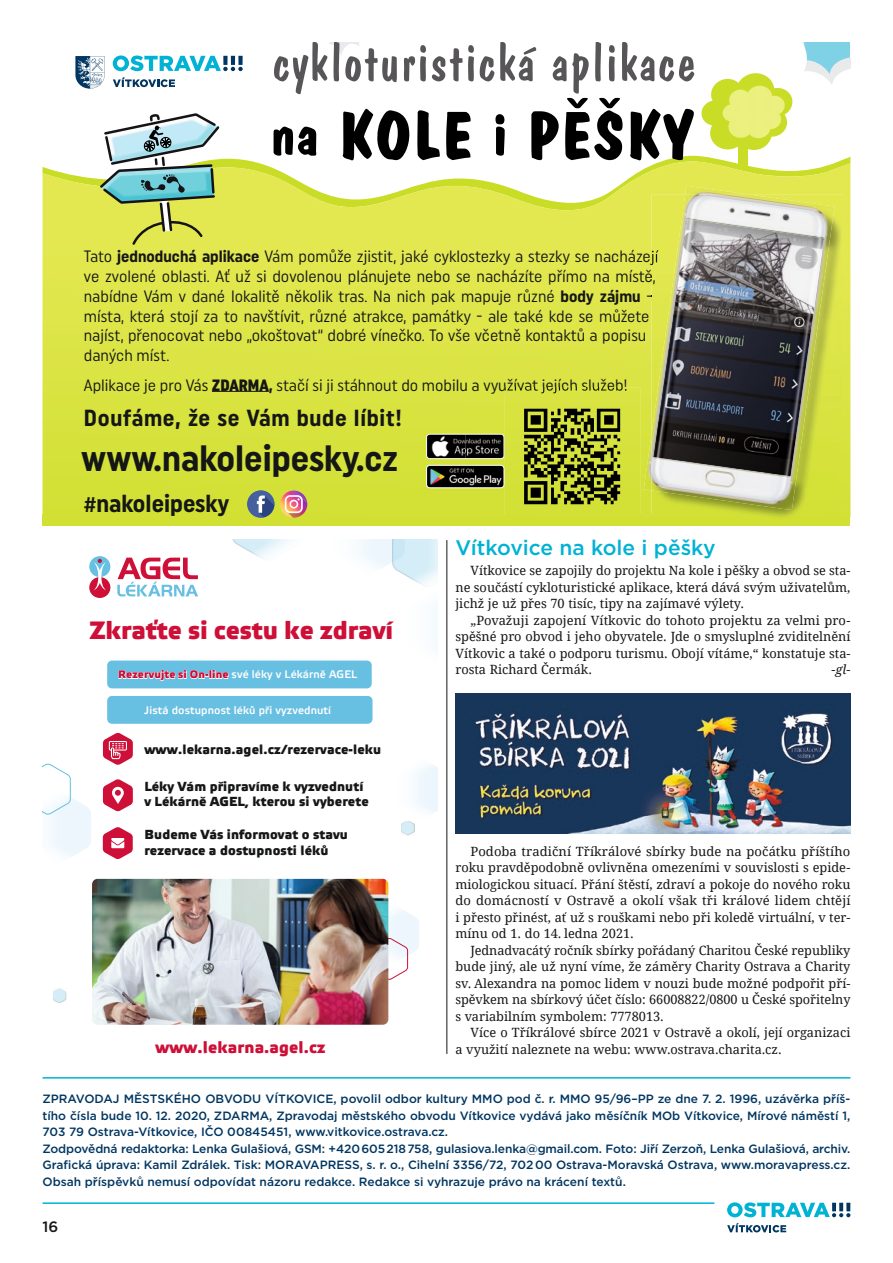
<style>
.page{position:relative;width:893px;height:1263px;background:#fff}
.page>*{position:absolute;margin:0;border:0;box-sizing:border-box;transform-origin:0 0}
.t1{font:53.85px "Dawn Castle";color:#575558}
.t2{font:700 36.6px "Uniform Condensed";color:#151616}
.t3{font:700 25.05px "Elektra Medium Pro";color:#ce0f38}
.t4{font:700 24.6px "Uniform Condensed";color:#151616}
.t5{font:700 23.25px "Uniform Condensed";letter-spacing:.03em;color:#151616}
.t6{font:500 21px "Gotham";color:#00b2d4}
.t7{font:16.5px/19.6px "Uniform Condensed";color:#151616}
.t8{font:700 16.35px "Elektra Medium Pro";letter-spacing:.01em;color:#ce0f38}
.t9{font:500 15px "Gotham";color:#151616}
.t10{font:700 13.2px/15.8px "Elektra Medium Pro";letter-spacing:.01em;color:#151616}
.t11{font:12.75px/16.5px "Droid Serif";color:#151616;text-align:justify}
.t12{font:italic 12.75px "Droid Serif";color:#151616}
.t13{font:500 12px/16.5px "Gotham";color:#003661}
.t14{font:10.95px "Elektra Medium Pro";letter-spacing:.01em;color:#fff}
.t15{font:700 10.8px "Elektra Medium Pro";letter-spacing:.01em;color:#ce0f38}
.s1{font-weight:700}
.s2{font-weight:900}
.s3{font-weight:400;font-size:10.95px;color:#fff}
</style>
<div class="page">
<svg style="left:727px;top:1202px;width:123px;height:15px"></svg>
<svg style="left:727px;top:1223px;width:59px;height:9px"></svg>
<hr style="left:43px;top:1202px;width:671px;height:2px;background:#00b2d4">
<hr style="left:43px;top:1077px;width:807px;height:1px;background:#00b2d4">
<svg style="left:57px;top:991px;width:9px;height:12px"></svg>
<svg style="left:53px;top:988px;width:12px;height:14px"></svg>
<svg style="left:401px;top:764px;width:36px;height:71px"></svg>
<svg style="left:232px;top:539px;width:57px;height:20px"></svg>
<svg style="left:388px;top:904px;width:31px;height:76px"></svg>
<svg style="left:43px;top:763px;width:48px;height:94px"></svg>
<img style="left:92px;top:879px;width:296px;height:146px">
<svg style="left:103px;top:779px;width:30px;height:33px"></svg>
<svg style="left:103px;top:827px;width:30px;height:32px"></svg>
<svg style="left:103px;top:732px;width:30px;height:33px"></svg>
<svg style="left:117px;top:558px;width:81px;height:38px"></svg>
<div style="left:89px;top:556px;width:21px;height:21px;background:#67bfe2;border-radius:50%"></div>
<div style="left:89px;top:577px;width:21px;height:21px;background:#ce0f38;border-radius:50%"></div>
<svg style="left:93px;top:559px;width:13px;height:32px"></svg>
<div style="left:107px;top:660px;width:265px;height:28px;background:#67bfe2;border-radius:5px"></div>
<div style="left:107px;top:696px;width:265px;height:28px;background:#67bfe2;border-radius:5px"></div>
<svg style="left:118px;top:670px;width:111px;height:11px"></svg>
<svg style="left:333px;top:539px;width:105px;height:128px"></svg>
<hr style="left:446px;top:540px;width:1px;height:514px;background:#151616">
<img style="left:455px;top:693px;width:395px;height:140px">
<div style="left:43px;top:514px;width:807px;height:12px;background:#d1e033"></div>
<svg style="left:43px;top:246px;width:807px;height:269px;background:#dae443"></svg>
<hr style="left:212px;top:391px;width:57px;height:1px;background:#151616">
<img style="left:504px;top:388px;width:137px;height:127px">
<img style="left:504px;top:388px;width:123px;height:5px">
<img style="left:426px;top:434px;width:78px;height:25px">
<div style="left:426px;top:434px;width:78px;height:25px;border:1px solid #fff;border-radius:3px"></div>
<img style="left:427px;top:465px;width:77px;height:23px">
<div style="left:426px;top:465px;width:78px;height:23px;border:1px solid #fff;border-radius:3px"></div>
<svg style="left:280px;top:491px;width:27px;height:27px"></svg>
<div style="left:247px;top:490px;width:27px;height:28px;background:#455f9f;border-radius:50%"></div>
<svg style="left:257px;top:495px;width:17px;height:22px"></svg>
<img style="left:651px;top:246px;width:192px;height:271px">
<img style="left:644px;top:246px;width:7px;height:244px">
<img style="left:651px;top:246px;width:183px;height:264px">
<img style="left:653px;top:270px;width:166px;height:206px">
<img style="left:679px;top:246px;width:145px;height:25px">
<svg style="left:43px;top:55px;width:807px;height:191px"></svg>
<h1 class="t1" style="left:272px;top:30px;width:426px">cykloturistická aplikace</h1>
<p class="t7" style="left:84px;top:246px;width:576px">Tato <span class="s1">jednoduchá aplikace</span> Vám pomůže zjistit, jaké cyklostezky a stezky se nacházejí ve zvolené oblasti. Ať už si dovolenou plánujete nebo se nacházíte přímo na místě, nabídne Vám v dané lokalitě několik tras. Na nich pak mapuje různé <span class="s1">body zájmu</span> - místa, která stojí za to navštívit, různé atrakce, památky - ale také kde se můžete najíst, přenocovat nebo „okoštovat“ dobré vínečko. To vše včetně kontaktů a popisu daných míst.</p>
<p class="t7" style="left:84px;top:375px;width:545px">Aplikace je pro Vás <span class="s2">ZDARMA</span><span class="s1">,</span> stačí si ji stáhnout do mobilu a využívat jejích služeb!</p>
<h3 class="t5" style="left:84px;top:404px;width:319px">Doufáme, že se Vám bude líbit!</h3>
<h2 class="t2" style="left:82px;top:436px;width:318px">www.nakoleipesky.cz</h2>
<h3 class="t4" style="left:84px;top:488px;width:147px">#nakoleipesky</h3>
<h3 class="t3" style="left:89px;top:616px;width:305px">Zkraťte si cestu ke zdraví</h3>
<p class="t15" style="left:118px;top:669px;width:241px">Rezervujte si On-line <span class="s3">své léky v Lékárně AGEL</span></p>
<p class="t14" style="left:144px;top:704px;width:188px">Jistá dostupnost léků při vyzvednutí</p>
<p class="t10" style="left:144px;top:742px;width:238px">www.lekarna.agel.cz/rezervace-leku</p>
<p class="t10" style="left:144px;top:779px;width:226px">Léky Vám připravíme k vyzvednutí v Lékárně AGEL, kterou si vyberete</p>
<p class="t10" style="left:144px;top:827px;width:205px">Budeme Vás informovat o stavu rezervace a dostupnosti léků</p>
<p class="t8" style="left:155px;top:1038px;width:171px">www.lekarna.agel.cz</p>
<h3 class="t6" style="left:455px;top:534px;width:262px">Vítkovice na kole i pěšky</h3>
<p class="t11" style="left:455px;top:563px;width:396px;text-indent:15px">Vítkovice se zapojily do projektu Na kole i pěšky a obvod se sta&shy;ne součástí cykloturistické aplikace, která dává svým uživatelům, jichž je už přes 70 tisíc, tipy na zajímavé výlety.</p>
<p class="t11" style="left:455px;top:612px;width:396px;text-indent:15px">„Považuji zapojení Vítkovic do tohoto projektu za velmi pro&shy;spěšné pro obvod i jeho obyvatele. Jde o smysluplné zviditelnění Vítkovic a také o podporu turismu. Obojí vítáme,“ konstatuje sta&shy;rosta Richard Čermák.</p>
<p class="t12" style="left:831px;top:662px;width:20px">-gl-</p>
<p class="t11" style="left:455px;top:843px;width:396px;text-indent:15px">Podoba tradiční Tříkrálové sbírky bude na počátku příštího roku pravděpodobně ovlivněna omezeními v souvislosti s epide&shy;miologickou situací. Přání štěstí, zdraví a pokoje do nového roku do domácností v Ostravě a okolí však tři králové lidem chtějí i přesto přinést, ať už s rouškami nebo při koledě virtuální, v ter&shy;mínu od 1. do 14. ledna 2021.</p>
<p class="t11" style="left:455px;top:942px;width:396px;text-indent:15px">Jednadvacátý ročník sbírky pořádaný Charitou České republiky bude jiný, ale už nyní víme, že záměry Charity Ostrava a Charity sv. Alexandra na pomoc lidem v nouzi bude možné podpořit pří&shy;spěvkem na sbírkový účet číslo: 66008822/0800 u České spořitelny s variabilním symbolem: 7778013.</p>
<p class="t11" style="left:455px;top:1025px;width:396px;text-indent:15px">Více o Tříkrálové sbírce 2021 v Ostravě a okolí, její organizaci a využití naleznete na webu: www.ostrava.charita.cz.</p>
<p class="t13" style="left:43px;top:1091px;width:809px">ZPRAVODAJ MĚSTSKÉHO OBVODU VÍTKOVICE, povolil odbor kultury MMO pod č. r. MMO 95/96–PP ze dne 7. 2. 1996, uzávěrka příš&shy;tího čísla bude 10. 12. 2020, ZDARMA, Zpravodaj městského obvodu Vítkovice vydává jako měsíčník MOb Vítkovice, Mírové náměstí 1, 703 79 Ostrava-‑Vítkovice, IČO 00845451, www.vitkovice.ostrava.cz.<br>Zodpovědná redaktorka: Lenka Gulašiová, GSM: +420 605 218 758, gulasiova.lenka@gmail.com. Foto: Jiří Zerzoň, Lenka Gulašiová, archiv.<br>Grafická úprava: Kamil Zdrálek. Tisk: MORAVAPRESS, s. r. o., Cihelní 3356/72, 702 00 Ostrava-‑ Moravská Ostrava, www.moravapress.cz.<br>Obsah příspěvků nemusí odpovídat názoru redakce. Redakce si vyhrazuje právo na krácení textů.</p>
<p class="t9" style="left:43px;top:1217px;width:17px">16</p>
</div>
